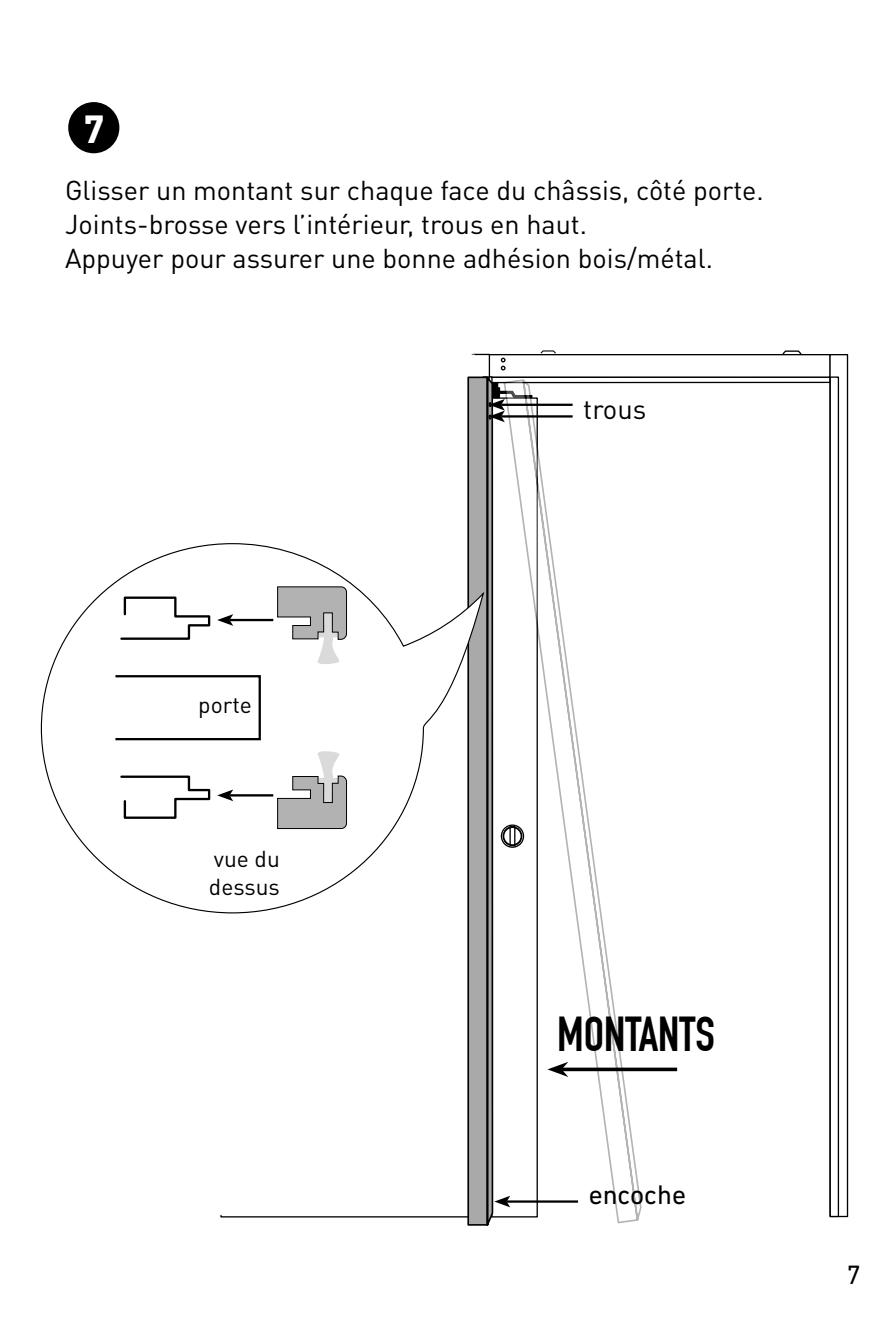
<style>
.page{position:relative;width:893px;height:1340px;background:#fff}
.page>*{position:absolute;margin:0;border:0;box-sizing:border-box;transform-origin:0 0}
.t1{font:700 47.93px "DIN Condensed";color:#000}
.t2{font:700 40.5px "DIN Next LT Pro";color:#fff}
.t3{font:27.45px "DIN Next LT Pro";color:#000}
.t4{font:27.45px "DIN Pro";color:#000}
.t5{font:27px/33.8px "DIN Pro";color:#000}
.t6{font:27px "DIN Next LT Pro";color:#000}
.t7{font:22.72px/27.4px "DIN Pro";color:#000}
</style>
<div class="page">
<div style="left:68px;top:102px;width:51px;height:51px;background:#000;border-radius:50%"></div>
<div style="left:488px;top:376px;width:343px;height:7px;border:1px solid #000"></div>
<div style="left:829px;top:354px;width:19px;height:863px;border:1px solid #000"></div>
<div style="left:830px;top:376px;width:9px;height:841px;border:1px solid #000"></div>
<svg style="left:502px;top:350px;width:301px;height:34px"></svg>
<svg style="left:533px;top:376px;width:110px;height:848px"></svg>
<svg style="left:568px;top:1067px;width:109px;height:4px"></svg>
<svg style="left:547px;top:1061px;width:21px;height:16px"></svg>
<svg style="left:40px;top:542px;width:418px;height:372px"></svg>
<div style="left:115px;top:676px;width:145px;height:63px;background:#fff"></div>
<div style="left:114px;top:675px;width:147px;height:65px;border:2px solid #000"></div>
<svg style="left:119px;top:595px;width:92px;height:46px"></svg>
<svg style="left:277px;top:586px;width:70px;height:80px"></svg>
<hr style="left:230px;top:619px;width:43px;height:2px;background:#000">
<svg style="left:217px;top:614px;width:16px;height:12px"></svg>
<svg style="left:119px;top:774px;width:92px;height:46px"></svg>
<svg style="left:277px;top:749px;width:70px;height:80px"></svg>
<hr style="left:230px;top:794px;width:43px;height:2px;background:#000">
<svg style="left:217px;top:789px;width:16px;height:12px"></svg>
<hr style="left:501px;top:403px;width:72px;height:3px;background:#000">
<hr style="left:501px;top:415px;width:72px;height:2px;background:#000">
<hr style="left:507px;top:1200px;width:71px;height:2px;background:#000">
<svg style="left:458px;top:357px;width:75px;height:869px"></svg>
<h2 class="t2" style="left:83px;top:105px;width:24px">7</h2>
<p class="t5" style="left:65px;top:173px;width:700px">Glisser un montant sur chaque face du châssis, côté porte.<br>Joints-brosse vers l’intérieur, trous en haut.<br>Appuyer pour assurer une bonne adhésion bois/métal.</p>
<p class="t4" style="left:583px;top:391px;width:65px">trous</p>
<p class="t7" style="left:198px;top:690px;width:55px">porte</p>
<p class="t7" style="left:209px;top:844px;width:72px">vue du dessus</p>
<h1 class="t1" style="left:557px;top:1006px;width:159px">MONTANTS</h1>
<p class="t3" style="left:589px;top:1178px;width:99px">encoche</p>
<p class="t6" style="left:846px;top:1258px;width:16px">7</p>
</div>
